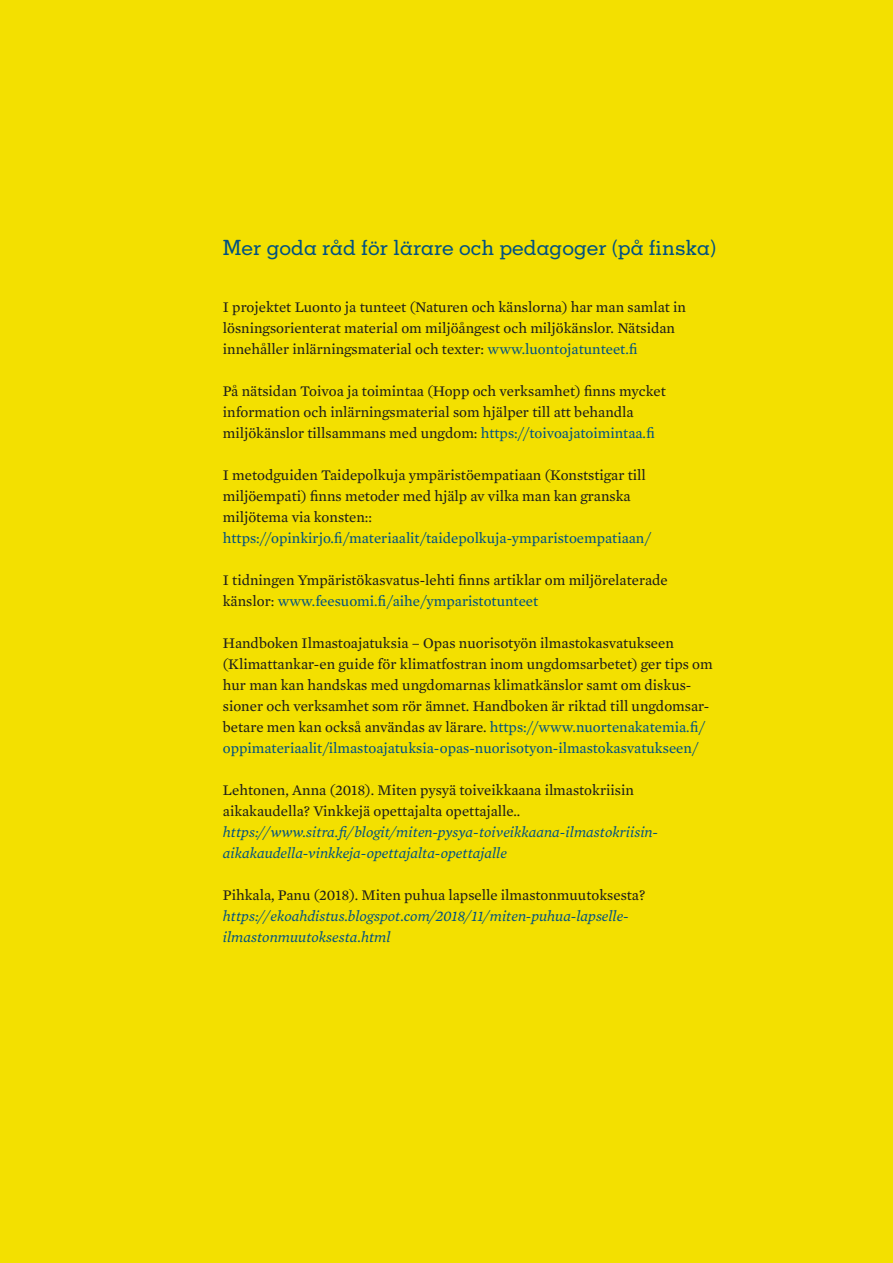
<style>
.page{position:relative;width:893px;height:1263px;background:#f3e000}
.page>*{position:absolute;margin:0;border:0;box-sizing:border-box;transform-origin:0 0}
.t1{font:500 21px "Memphis SR Pro";color:#005182}
.t2{font:15px/21px "Mercury Text G2";color:#1d1d1b}
.t3{font:italic 15px/21px "Mercury Text G2";color:#005182}
.t4{font:15px "Mercury Text G2";color:#005182}
.s1{color:#005182}
</style>
<div class="page">
<h1 class="t1" style="left:223px;top:234px;width:494px">Mer goda råd för lärare och pedagoger (på finska)</h1>
<p class="t2" style="left:223px;top:296px;width:465px">I projektet Luonto ja tunteet (Naturen och känslorna) har man samlat in lösningsorienterat material om miljöångest och miljökänslor. Nätsidan innehåller inlärningsmaterial och texter: <span class="s1">www.luontojatunteet.fi</span></p>
<p class="t2" style="left:223px;top:380px;width:444px">På nätsidan Toivoa ja toimintaa (Hopp och verksamhet) finns mycket information och inlärningsmaterial som hjälper till att behandla miljökänslor tillsammans med ungdom: <span class="s1">https://toivoajatoimintaa.fi</span></p>
<p class="t2" style="left:223px;top:464px;width:424px">I metodguiden Taidepolkuja ympäristöempatiaan (Konststigar till miljöempati) finns metoder med hjälp av vilka man kan granska miljötema via konsten::</p>
<p class="t4" style="left:223px;top:527px;width:430px">https://opinkirjo.fi/materiaalit/taidepolkuja-ymparistoempatiaan/</p>
<p class="t2" style="left:223px;top:569px;width:446px">I tidningen Ympäristökasvatus-lehti finns artiklar om miljörelaterade känslor: <span class="s1">www.feesuomi.fi/aihe/ymparistotunteet</span></p>
<p class="t2" style="left:223px;top:632px;width:491px">Handboken Ilmastoajatuksia – Opas nuorisotyön ilmastokasvatukseen (Klimattankar-en guide för klimatfostran inom ungdomsarbetet) ger tips om hur man kan handskas med ungdomarnas klimatkänslor samt om diskus&shy;sioner och verksamhet som rör ämnet. Handboken är riktad till ungdomsar&shy;betare men kan också användas av lärare. <span class="s1">https://www.nuortenakatemia.fi/ oppimateriaalit/ilmastoajatuksia-opas-nuorisotyon-ilmastokasvatukseen/</span></p>
<p class="t2" style="left:223px;top:779px;width:412px">Lehtonen, Anna (2018). Miten pysyä toiveikkaana ilmastokriisin aikakaudella? Vinkkejä opettajalta opettajalle..</p>
<p class="t3" style="left:223px;top:821px;width:437px">https://www.sitra.fi/blogit/miten-pysya-toiveikkaana-ilmastokriisin&shy;aikakaudella-vinkkeja-opettajalta-opettajalle</p>
<p class="t2" style="left:223px;top:884px;width:424px">Pihkala, Panu (2018). Miten puhua lapselle ilmastonmuutoksesta?</p>
<p class="t3" style="left:223px;top:905px;width:407px">https://ekoahdistus.blogspot.com/2018/11/miten-puhua-lapselle&shy;ilmastonmuutoksesta.html</p>
</div>
